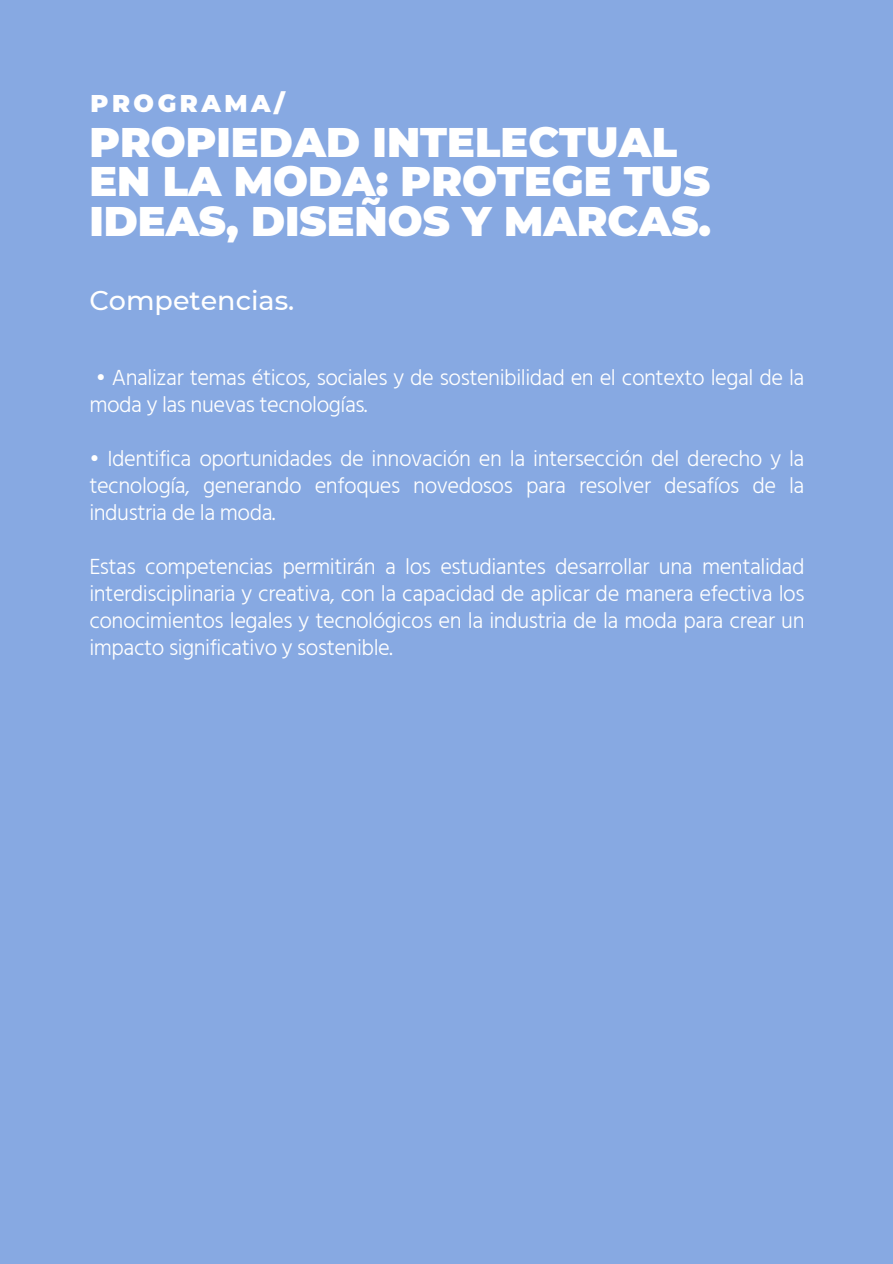
<style>
.page{position:relative;width:893px;height:1264px;background:#fff}
.page>*{position:absolute;margin:0;border:0;box-sizing:border-box;transform-origin:0 0}
.t1{font:900 41.25px/39.9px "Montserrat";color:#fff}
.t2{font:500 27px "Montserrat";color:#fff}
.t3{font:900 24.15px "Montserrat";letter-spacing:.145em;color:#fff}
.t4{font:300 22.5px/27px "Hind Madurai";letter-spacing:-.02em;color:#fff;text-align:justify}
</style>
<div class="page">
<div style="left:0;top:0;width:892px;height:1263px;background:#87a9e2"></div>
<p class="t3" style="left:91px;top:89px;width:196px">PROGRAMA/</p>
<p class="t1" style="left:89px;top:122px;width:623px">PROPIEDAD INTELECTUAL<br>EN LA MODA: PROTEGE TUS<br>IDEAS, DISEÑOS Y MARCAS.</p>
<p class="t2" style="left:89px;top:283px;width:206px">Competencias.</p>
<p class="t4" style="left:89px;top:365px;width:716px">• Analizar temas éticos, sociales y de sostenibilidad en el contexto legal de la moda y las nuevas tecnologías.</p>
<p class="t4" style="left:89px;top:446px;width:716px">• Identifica oportunidades de innovación en la intersección del derecho y la tecnología, generando enfoques novedosos para resolver desafíos de la industria de la moda.</p>
<p class="t4" style="left:89px;top:554px;width:716px">Estas competencias permitirán a los estudiantes desarrollar una mentalidad interdisciplinaria y creativa, con la capacidad de aplicar de manera efectiva los conocimientos legales y tecnológicos en la industria de la moda para crear un impacto significativo y sostenible.</p>
</div>
